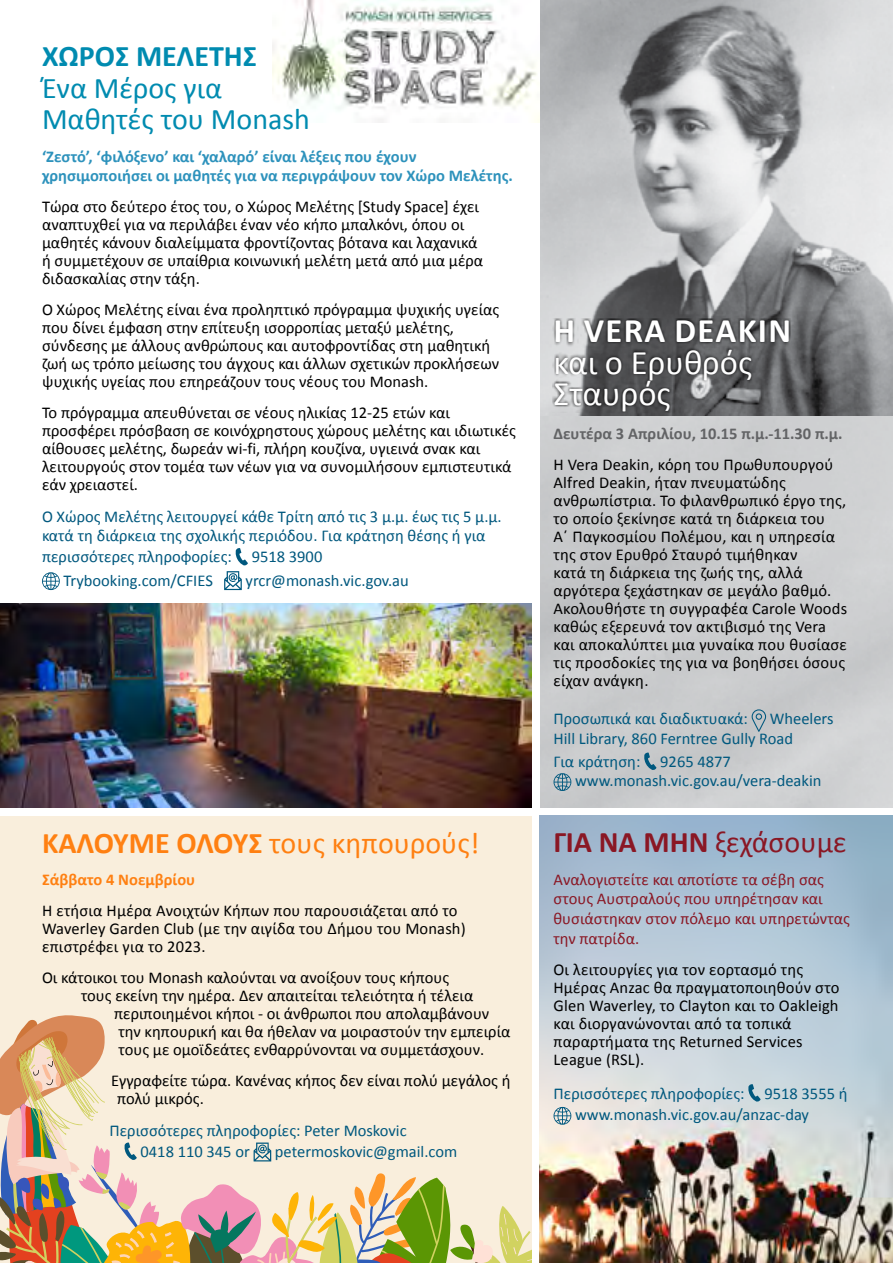
<style>
.page{position:relative;width:893px;height:1263px;background:#fff}
.page>*{position:absolute;margin:0;border:0;box-sizing:border-box;transform-origin:0 0}
.t1{font:34.5px/31.5px "Calibri";color:#fff}
.t2{font:30px/31.5px "Calibri";color:#008bb0}
.t3{font:30px "Calibri";color:#ff8012}
.t4{font:30px "Calibri";color:#8a1724}
.Para_1{font:16.5px/18px "Calibri";color:#000}
.More_Info{font:16.5px/19.5px "Calibri";color:#00587e}
.First_Sentence{font:16.5px/19.8px "Calibri";color:#8a1724}
.First_Sentence-2{font:700 16.5px/19.8px "Calibri";color:#2d92bc}
.Para_1-2{font:16.5px "Calibri";color:#00587e}
.First_Sentence-3{font:700 16.5px "Calibri";color:#636466}
.First_Sentence-4{font:700 16.5px "Calibri";color:#ff8012}
.s1{font-weight:700}
</style>
<div class="page">
<img style="left:273px;top:0;width:267px;height:123px">
<div style="left:0;top:816px;width:531px;height:447px;background:#f9eedc"></div>
<img style="left:539px;top:816px;width:354px;height:447px">
<svg style="left:747px;top:1084px;width:14px;height:18px"></svg>
<svg style="left:554px;top:1107px;width:17px;height:18px"></svg>
<img style="left:540px;top:0;width:353px;height:416px">
<svg style="left:42px;top:572px;width:18px;height:18px"></svg>
<svg style="left:224px;top:548px;width:24px;height:42px"></svg>
<img style="left:0;top:604px;width:531px;height:203px">
<svg style="left:752px;top:709px;width:14px;height:23px"></svg>
<svg style="left:643px;top:752px;width:13px;height:19px"></svg>
<svg style="left:554px;top:773px;width:17px;height:18px"></svg>
<svg style="left:0;top:1015px;width:531px;height:248px"></svg>
<div style="left:552px;top:318px;width:239px;height:94px;background:#000;opacity:.75"></div>
<h1 class="t2" style="left:42px;top:39px;width:269px"><span class="s1">ΧΩΡΟΣ ΜΕΛΕΤΗΣ<br></span>Ένα Μέρος για<br>Μαθητές του Monash</h1>
<h3 class="First_Sentence-2" style="left:42px;top:146px;width:472px">‘Ζεστό’, ‘φιλόξενο’ και ‘χαλαρό’ είναι λέξεις που έχουν χρησιμοποιήσει οι μαθητές για να περιγράψουν τον Χώρο Μελέτης.</h3>
<p class="Para_1" style="left:42px;top:197px;width:443px">Τώρα στο δεύτερο έτος του, ο Χώρος Μελέτης [Study Space] έχει αναπτυχθεί για να περιλάβει έναν νέο κήπο μπαλκόνι, όπου οι μαθητές κάνουν διαλείμματα φροντίζοντας βότανα και λαχανικά ή συμμετέχουν σε υπαίθρια κοινωνική μελέτη μετά από μια μέρα διδασκαλίας στην τάξη.</p>
<p class="Para_1" style="left:42px;top:300px;width:459px">Ο Χώρος Μελέτης είναι ένα προληπτικό πρόγραμμα ψυχικής υγείας που δίνει έμφαση στην επίτευξη ισορροπίας μεταξύ μελέτης, σύνδεσης με άλλους ανθρώπους και αυτοφροντίδας στη μαθητική ζωή ως τρόπο μείωσης του άγχους και άλλων σχετικών προκλήσεων ψυχικής υγείας που επηρεάζουν τους νέους του Monash.</p>
<p class="Para_1" style="left:42px;top:403px;width:475px">Το πρόγραμμα απευθύνεται σε νέους ηλικίας 12-25 ετών και προσφέρει πρόσβαση σε κοινόχρηστους χώρους μελέτης και ιδιωτικές αίθουσες μελέτης, δωρεάν wi-fi, πλήρη κουζίνα, υγιεινά σνακ και λειτουργούς στον τομέα των νέων για να συνομιλήσουν εμπιστευτικά εάν χρειαστεί.</p>
<p class="More_Info" style="left:42px;top:506px;width:461px">Ο Χώρος Μελέτης λειτουργεί κάθε Τρίτη από τις 3 μ.μ. έως τις 5 μ.μ. κατά τη διάρκεια της σχολικής περιόδου. Για κράτηση θέσης ή για</p>
<p class="More_Info" style="left:42px;top:547px;width:282px">περισσότερες πληροφορίες: 9518 3900</p>
<p class="Para_1-2" style="left:64px;top:569px;width:151px">Trybooking.com/CFIES</p>
<p class="Para_1-2" style="left:246px;top:569px;width:165px">yrcr@monash.vic.gov.au</p>
<h1 class="t3" style="left:42px;top:822px;width:439px"><span class="s1">ΚΑΛΟΥΜΕ ΟΛΟΥΣ</span> τους κηπουρούς!</h1>
<h3 class="First_Sentence-4" style="left:42px;top:868px;width:155px">Σάββατο 4 Νοεμβρίου</h3>
<p class="Para_1" style="left:42px;top:901px;width:425px">Η ετήσια Ημέρα Ανοιχτών Κήπων που παρουσιάζεται από το<br>Waverley Garden Club (με την αιγίδα του Δήμου του Monash) επιστρέφει για το 2023.</p>
<p class="Para_1" style="left:42px;top:968px;width:409px">Οι κάτοικοι του Monash καλούνται να ανοίξουν τους κήπους</p>
<p class="Para_1" style="left:81px;top:986px;width:394px">τους εκείνη την ημέρα. Δεν απαιτείται τελειότητα ή τέλεια</p>
<p class="Para_1" style="left:114px;top:1004px;width:377px">περιποιημένοι κήποι - οι άνθρωποι που απολαμβάνουν</p>
<p class="Para_1" style="left:119px;top:1022px;width:394px">την κηπουρική και θα ήθελαν να μοιραστούν την εμπειρία</p>
<p class="Para_1" style="left:119px;top:1040px;width:367px">τους με ομοϊδεάτες ενθαρρύνονται να συμμετάσχουν.</p>
<p class="Para_1" style="left:117px;top:1071px;width:395px;text-indent:-6px">Εγγραφείτε τώρα. Κανένας κήπος δεν είναι πολύ μεγάλος ή πολύ μικρός.</p>
<p class="More_Info" style="left:141px;top:1119px;width:268px;line-height:21px;text-indent:-31px">Περισσότερες πληροφορίες: Peter Moskovic<br>0418 110 345 or</p>
<p class="More_Info" style="left:275px;top:1141px;width:184px">petermoskovic@gmail.com</p>
<h1 class="t1" style="left:554px;top:314px;width:239px"><span class="s1">Η VERA DEAKIN </span>και ο Ερυθρός<br>Σταυρός</h1>
<h3 class="First_Sentence-3" style="left:554px;top:422px;width:291px">Δευτέρα 3 Απριλίου, 10.15 π.μ.-11.30 π.μ.</h3>
<p class="Para_1" style="left:554px;top:455px;width:295px">Η Vera Deakin, κόρη του Πρωθυπουργού Alfred Deakin, ήταν πνευματώδης ανθρωπίστρια. Το φιλανθρωπικό έργο της, το οποίο ξεκίνησε κατά τη διάρκεια του<br>Α΄ Παγκοσμίου Πολέμου, και η υπηρεσία της στον Ερυθρό Σταυρό τιμήθηκαν<br>κατά τη διάρκεια της ζωής της, αλλά αργότερα ξεχάστηκαν σε μεγάλο βαθμό.<br>Ακολουθήστε τη συγγραφέα Carole Woods καθώς εξερευνά τον ακτιβισμό της Vera και αποκαλύπτει μια γυναίκα που θυσίασε τις προσδοκίες της για να βοηθήσει όσους είχαν ανάγκη.</p>
<p class="More_Info" style="left:554px;top:709px;width:196px">Προσωπικά και διαδικτυακά:</p>
<p class="More_Info" style="left:554px;top:709px;width:281px;text-indent:216px">Wheelers<br>Hill Library, 860 Ferntree Gully Road</p>
<p class="More_Info" style="left:575px;top:751px;width:248px;text-indent:-22px">Για κράτηση: 9265 4877 www.monash.vic.gov.au/vera-deakin</p>
<h1 class="t4" style="left:554px;top:821px;width:295px"><span class="s1">ΓΙΑ ΝΑ ΜΗΝ</span> ξεχάσουμε</h1>
<h3 class="First_Sentence" style="left:554px;top:869px;width:298px">Αναλογιστείτε και αποτίστε τα σέβη σας στους Αυστραλούς που υπηρέτησαν και θυσιάστηκαν στον πόλεμο και υπηρετώντας την πατρίδα.</h3>
<p class="Para_1" style="left:554px;top:960px;width:287px">Οι λειτουργίες για τον εορτασμό της<br>Ημέρας Anzac θα πραγματοποιηθούν στο<br>Glen Waverley, το Clayton και το Oakleigh και διοργανώνονται από τα τοπικά παραρτήματα της Returned Services<br>League (RSL).</p>
<p class="More_Info" style="left:554px;top:1083px;width:296px">Περισσότερες πληροφορίες: 9518 3555 ή</p>
<p class="Para_1-2" style="left:575px;top:1103px;width:235px">www.monash.vic.gov.au/anzac-day</p>
</div>
